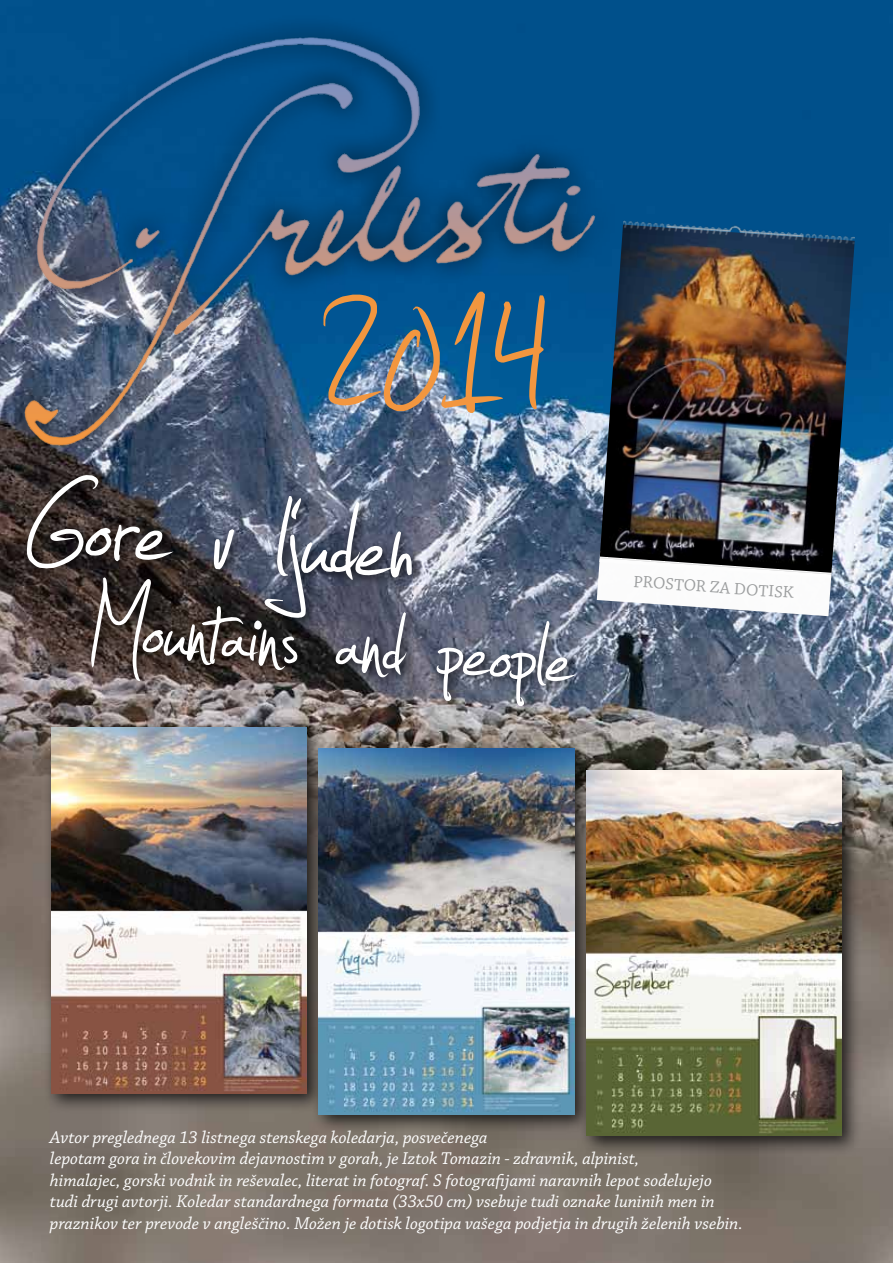
<style>
.page{position:relative;width:893px;height:1263px;background:#fff}
.page>*{position:absolute;margin:0;border:0;box-sizing:border-box;transform-origin:0 0}
.t1{font:318.6px "Jellyka Estrya's Handwriting";color:#f2963f}
.t2{font:234.75px "Jellyka Estrya's Handwriting";color:#fff}
.t3{font:189.15px "Jellyka Estrya's Handwriting";color:#fff}
.t4{font:italic 18px/21.6px "Chaparral Pro";color:#fff}
.t5{font:17.25px "Chaparral Pro";color:#9c9e9f}
</style>
<div class="page">
<img style="left:0;top:0;width:893px;height:1263px">
<img style="left:0;top:0;width:661px;height:504px">
<div style="left:21px;top:469px;width:403px;height:161px;background:#000;opacity:.75"></div>
<div style="left:85px;top:572px;width:502px;height:146px;background:#000;opacity:.75"></div>
<img style="left:597px;top:208px;width:259px;height:408px">
<div style="left:43px;top:719px;width:283px;height:394px;background:#000;opacity:.75"></div>
<img style="left:51px;top:727px;width:255px;height:366px">
<div style="left:311px;top:740px;width:283px;height:395px;background:#000;opacity:.75"></div>
<img style="left:319px;top:749px;width:255px;height:365px">
<div style="left:578px;top:762px;width:284px;height:394px;background:#000;opacity:.75"></div>
<img style="left:587px;top:770px;width:255px;height:365px">
<h1 class="t1" style="left:322px;top:219px;width:229px">2014</h1>
<h2 class="t2" style="left:33px;top:423px;width:392px;rotate:4deg">Gore v ljudeh</h2>
<h3 class="t3" style="left:94px;top:545px;width:487px;rotate:4deg">Mountains and people</h3>
<p class="t5" style="left:634px;top:572px;width:162px;rotate:4deg">PROSTOR ZA DOTISK</p>
<p class="t4" style="left:50px;top:1127px;width:694px">Avtor preglednega 13 listnega stenskega koledarja, posvečenega<br>lepotam gora in človekovim dejavnostim v gorah, je Iztok Tomazin - zdravnik, alpinist,<br>himalajec, gorski vodnik in reševalec, literat in fotograf. S fotografijami naravnih lepot sodelujejo tudi drugi avtorji. Koledar standardnega formata (33x50 cm) vsebuje tudi oznake luninih men in praznikov ter prevode v angleščino. Možen je dotisk logotipa vašega podjetja in drugih želenih vsebin.</p>
</div>
